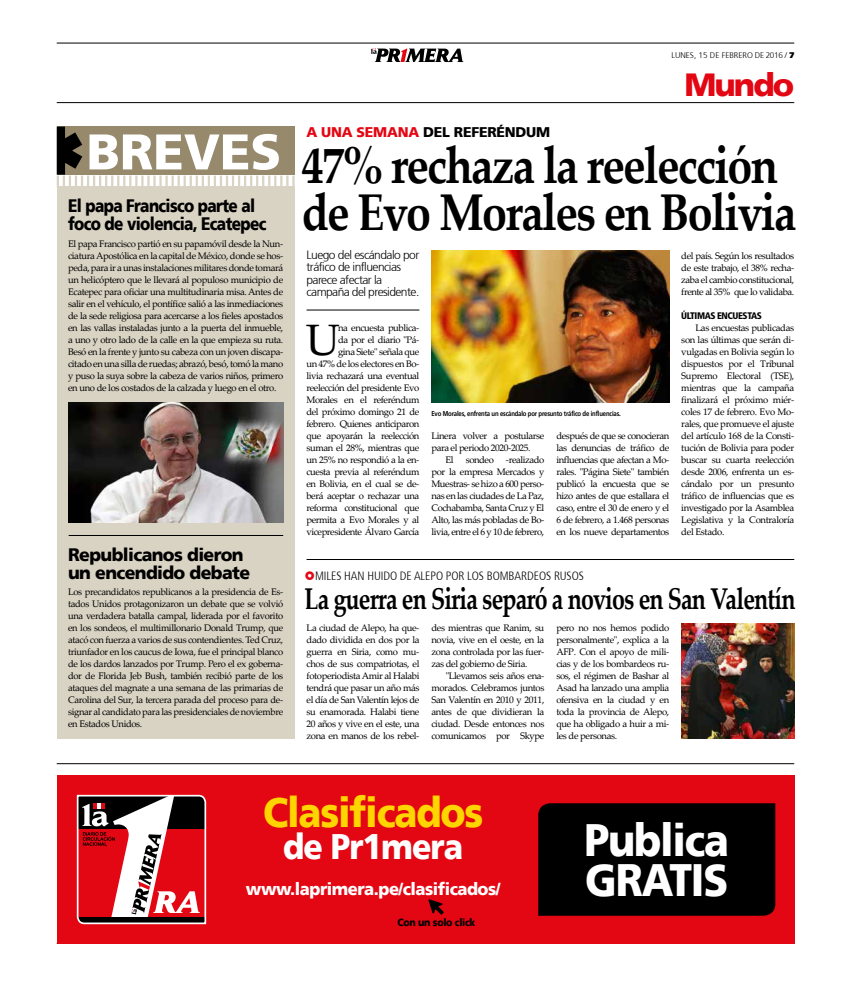
<style>
.page{position:relative;width:851px;height:993px;background:#fff}
.page>*{position:absolute;margin:0;border:0;box-sizing:border-box;transform-origin:0 0}
.t1{font:700 51.7px/47px "Palatino Linotype";letter-spacing:-.04em;color:#000;scale:.87 1}
.t2{font:900 50px "Frutiger 75";color:#fff}
.t3{font:900 45.3px/39.9px "Frutiger 75";letter-spacing:-.03em;color:#fff;scale:.9 1}
.t4{font:44px "Palatino Linotype";color:#000}
.t5{font:900 41.9px "Frutiger 75";letter-spacing:-.03em;color:#ffd500;scale:.9 1}
.t6{font:900 35.4px "Frutiger 75";letter-spacing:-.03em;color:#fff;scale:.9 1}
.t7{font:900 32px "Frutiger 75";letter-spacing:-.06em;color:#e30613}
.t8{font:700 30px "Palatino Linotype";letter-spacing:-.035em;color:#000;scale:.77 1}
.t9{font:900 18px/18px "Frutiger 75";letter-spacing:-.04em;color:#000;scale:.85 1}
.t10{font:900 18px/18px "Frutiger 75";letter-spacing:-.04em;color:#000}
.t11{font:900 17.4px "Frutiger 75";letter-spacing:-.03em;color:#fff;scale:.95 1}
.t12{font:900 14px "Frutiger 75";letter-spacing:-.015em;color:#000}
.t13{font:300 12px/12.5px "Frutiger 45";letter-spacing:-.045em;color:#000}
.t14{font:300 condensed 12px "Frutiger 47";letter-spacing:-.005em;color:#000}
.t15{font:900 10.5px "Frutiger 75";letter-spacing:-.03em;color:#000;scale:.9 1}
.t16{font:9.5px/12px "Palatino Linotype";letter-spacing:-.045em;color:#000;text-align:justify}
.t17{font:900 condensed 9.5px "Frutiger";letter-spacing:-.045em;color:#000}
.t18{font:300 8.2px "Frutiger 45";color:#000}
.t19{font:700 7px "Frutiger 65";letter-spacing:-.025em;color:#000;scale:.85 1}
.s1{color:#e30613}
.s2{font-family:"Frutiger";font-weight:900}
</style>
<div class="page">
<hr style="left:57px;top:102px;width:737px;height:1px;background:#000">
<hr style="left:57px;top:43px;width:737px;height:1px;background:#000">
<svg style="left:371px;top:48px;width:92px;height:14px"></svg>
<hr style="left:57px;top:763px;width:737px;height:1px;background:#000">
<div style="left:57px;top:775px;width:737px;height:168px;background:#e30613"></div>
<svg style="left:76px;top:794px;width:131px;height:130px"></svg>
<svg style="left:428px;top:899px;width:15px;height:15px"></svg>
<div style="left:538px;top:803px;width:237px;height:112px;background:#000"></div>
<img style="left:431px;top:251px;width:238px;height:152px">
<img style="left:681px;top:623px;width:113px;height:115px">
<div style="left:57px;top:187px;width:237px;height:552px;background:#d9d3c3"></div>
<svg style="left:57px;top:126px;width:237px;height:61px"></svg>
<hr style="left:306px;top:559px;width:488px;height:1px;background:#000">
<hr style="left:69px;top:535px;width:214px;height:1px;background:#000">
<hr style="left:306px;top:309px;width:113px;height:1px;background:#000">
<img style="left:68px;top:403px;width:215px;height:120px">
<h2 class="t2" style="left:86px;top:122px;width:196px">BREVES</h2>
<h3 class="t9" style="left:68px;top:197px;width:235px">El papa Francisco parte al foco de violencia, Ecatepec</h3>
<p class="t16" style="left:68px;top:237px;width:217px">El papa Francisco partió en su papamóvil desde la Nun&shy;ciatura Apostólica en la capital de México, donde se hos&shy;peda, para ir a unas instalaciones militares donde tomará un helicóptero que le llevará al populoso municipio de Ecatepec para oficiar una multitudinaria misa. Antes de salir en el vehículo, el pontífice salió a las inmediaciones de la sede religiosa para acercarse a los fieles apostados en las vallas instaladas junto a la puerta del inmueble, a uno y otro lado de la calle en la que empieza su ruta.<br>Besó en la frente y junto su cabeza con un joven discapa&shy;citado en una silla de ruedas; abrazó, besó, tomó la mano y puso la suya sobre la cabeza de varios niños, primero en uno de los costados de la calzada y luego en el otro.</p>
<h3 class="t10" style="left:68px;top:545px;width:184px">Republicanos dieron un encendido debate</h3>
<p class="t16" style="left:68px;top:585px;width:217px">Los precandidatos republicanos a la presidencia de Es&shy;tados Unidos protagonizaron un debate que se volvió una verdadera batalla campal, liderada por el favorito en los sondeos, el multimillonario Donald Trump, que atacó con fuerza a varios de sus contendientes. Ted Cruz, triunfador en los caucus de Iowa, fue el principal blanco de los dardos lanzados por Trump. Pero el ex goberna&shy;dor de Florida Jeb Bush, también recibió parte de los ataques del magnate a una semana de las primarias de Carolina del Sur, la tercera parada del proceso para de&shy;signar al candidato para las presidenciales de noviembre en Estados Unidos.</p>
<h3 class="t12" style="left:306px;top:124px;width:245px"><span class="s1">A UNA SEMANA</span> DEL REFERÉNDUM</h3>
<p class="t18" style="left:671px;top:50px;width:124px">LUNES, 15 DE FEBRERO DE 2016 / <span class="s2">7</span></p>
<h3 class="t7" style="left:684px;top:66px;width:111px">Mundo</h3>
<h1 class="t1" style="left:301px;top:140px;width:570px">47% rechaza la reelección de Evo Morales en Bolivia</h1>
<p class="t13" style="left:306px;top:248px;width:114px">Luego del escándalo por tráfico de influencias parece afectar la campaña del presidente.</p>
<h3 class="t4" style="left:306px;top:308px;width:36px">U</h3>
<p class="t16" style="left:306px;top:321px;width:114px;text-align:right">na encuesta publica-<br>da por el diario "Pá-<br>gina Siete" señala que<br>un 47% de los electores en Bo&shy;livia rechazará una eventual reelección del presidente Evo<br>Morales en el referéndum del próximo domingo 21 de febrero. Quienes anticiparon que apoyarán la reelección suman el 28%, mientras que un 25% no respondió a la en&shy;cuesta previa al referéndum en Bolivia, en el cual se de&shy;berá aceptar o rechazar una reforma constitucional que permita a Evo Morales y al vicepresidente Álvaro García</p>
<p class="t19" style="left:431px;top:409px;width:224px">Evo Morales, enfrenta un escándalo por presunto tráfico de influencias.</p>
<p class="t16" style="left:431px;top:429px;width:114px">Linera volver a postularse</p>
<p class="t16" style="left:431px;top:441px;width:101px">para el periodo 2020-2025.</p>
<p class="t16" style="left:445px;top:453px;width:10px">El</p>
<p class="t16" style="left:465px;top:453px;width:30px">sondeo</p>
<p class="t16" style="left:431px;top:453px;width:114px;text-indent:74px">-realizado por la empresa Mercados y Muestras- se hizo a 600 perso&shy;nas en las ciudades de La Paz, Cochabamba, Santa Cruz y El Alto, las más pobladas de Bo&shy;livia, entre el 6 y 10 de febrero,</p>
<p class="t16" style="left:556px;top:429px;width:114px">después de que se conocieran las denuncias de tráfico de influencias que afectan a Mo&shy;rales. "Página Siete" también publicó la encuesta que se hizo antes de que estallara el caso, entre el 30 de enero y el 6 de febrero, a 1.468 personas en los nueve departamentos</p>
<p class="t16" style="left:681px;top:249px;width:114px">del país. Según los resultados de este trabajo, el 38% recha&shy;zaba el cambio constitucional, frente al 35% que lo validaba.</p>
<p class="t17" style="left:681px;top:309px;width:82px">ÚLTIMAS ENCUESTAS</p>
<p class="t16" style="left:681px;top:321px;width:114px;text-indent:14px">Las encuestas publicadas son las últimas que serán di&shy;vulgadas en Bolivia según lo dispuestos por el Tribunal Supremo Electoral (TSE), mientras que la campaña finalizará el próximo miér&shy;coles 17 de febrero. Evo Mo&shy;rales, que promueve el ajuste del artículo 168 de la Consti&shy;tución de Bolivia para poder buscar su cuarta reelección desde 2006, enfrenta un es&shy;cándalo por un presunto tráfico de influencias que es investigado por la Asamblea Legislativa y la Contraloría del Estado.</p>
<p class="t14" style="left:315px;top:569px;width:270px">MILES HAN HUIDO DE ALEPO POR LOS BOMBARDEOS RUSOS</p>
<h3 class="t8" style="left:304px;top:577px;width:639px">La guerra en Siria separó a novios en San Valentín</h3>
<p class="t16" style="left:306px;top:621px;width:114px">La ciudad de Alepo, ha que&shy;dado dividida en dos por la guerra en Siria, como mu&shy;chos de sus compatriotas, el fotoperiodista Amir al Halabi tendrá que pasar un año más el día de San Valentín lejos de su enamorada. Halabi tiene 20 años y vive en el este, una zona en manos de los rebel-</p>
<p class="t16" style="left:431px;top:621px;width:114px">des mientras que Ranim, su novia, vive en el oeste, en la zona controlada por las fuer&shy;zas del gobierno de Siria.</p>
<p class="t16" style="left:431px;top:669px;width:114px;text-indent:14px">"Llevamos seis años ena&shy;morados. Celebramos juntos San Valentín en 2010 y 2011, antes de que dividieran la ciudad. Desde entonces nos comunicamos por Skype</p>
<p class="t16" style="left:556px;top:621px;width:114px">pero no nos hemos podido personalmente", explica a la AFP. Con el apoyo de mili&shy;cias y de los bombardeos ru&shy;sos, el régimen de Bashar al Asad ha lanzado una amplia ofensiva en la ciudad y en toda la provincia de Alepo, que ha obligado a huir a mi&shy;les de personas.</p>
<h3 class="t5" style="left:263px;top:786px;width:246px">Clasificados</h3>
<h3 class="t6" style="left:283px;top:825px;width:202px">de Pr1mera</h3>
<h3 class="t3" style="left:584px;top:820px;width:162px">Publica<br>GRATIS</h3>
<h3 class="t11" style="left:246px;top:878px;width:269px">www.laprimera.pe/clasificados/</h3>
<p class="t15" style="left:397px;top:916px;width:88px">Con un solo click</p>
</div>
